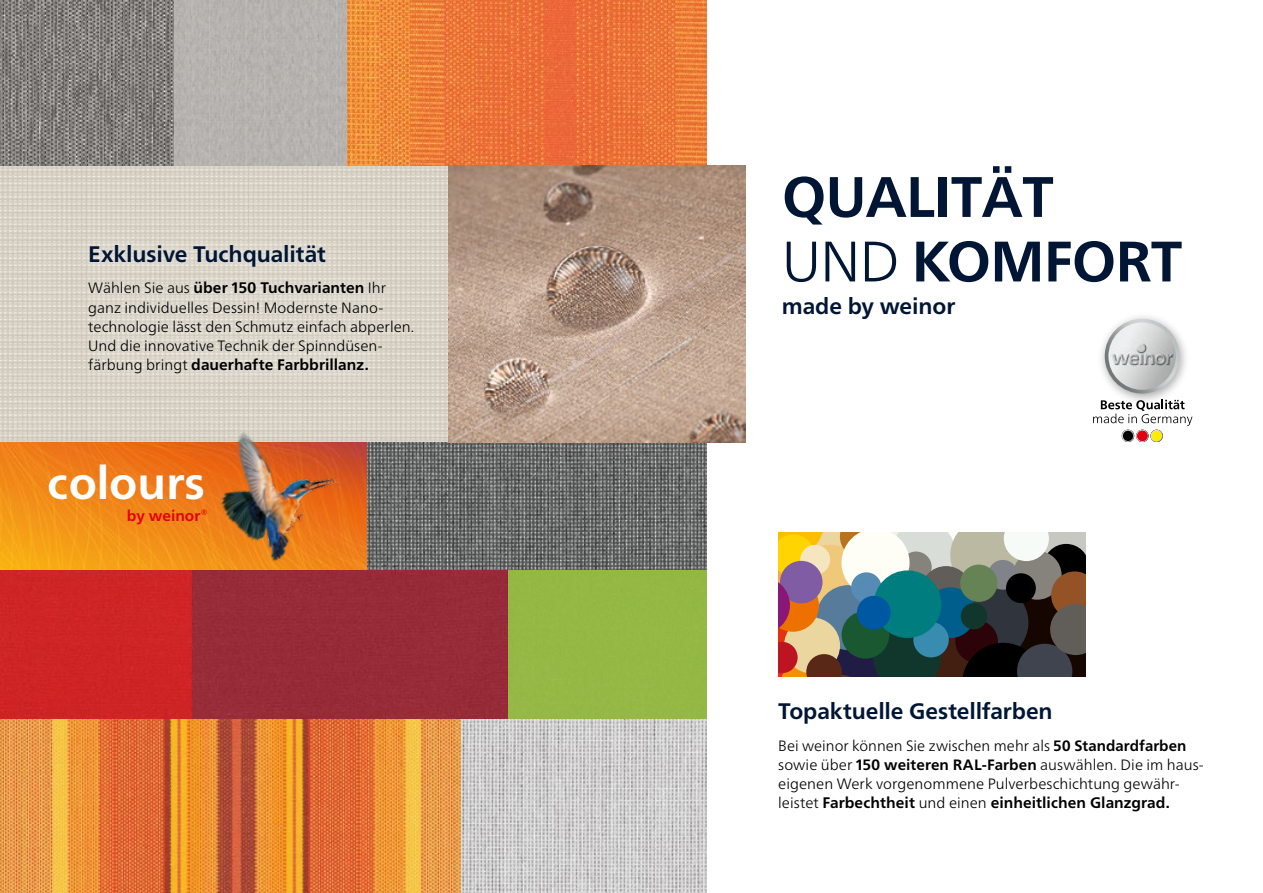
<style>
.page{position:relative;width:1263px;height:893px;background:#fff}
.page>*{position:absolute;margin:0;border:0;box-sizing:border-box;transform-origin:0 0}
.t1{font:700 57px/64.5px "Frutiger Neue LTW1 G";letter-spacing:-.02em;color:#001634}
.t2{font:700 45.6px "Frutiger Neue LTW1 G";color:#fff}
.t3{font:700 22.5px "Frutiger Neue LTW1 G";letter-spacing:-.005em;color:#001634}
.t4{font:700 15.3px "Frutiger Neue LTW1 G";letter-spacing:.005em;color:#000}
.t5{font:700 15.15px "Frutiger Neue LTW1 G";color:#e3000f}
.t6{font:300 15px/19.2px "Frutiger Neue LTW1 G";color:#000}
.s1{font-weight:300;font-size:15px}
.s2{font-weight:300}
.s3{font-weight:700}
</style>
<div class="page">
<svg style="left:1093px;top:409px;width:99px;height:33px"></svg>
<img style="left:1100px;top:316px;width:86px;height:93px">
<img style="left:1105px;top:319px;width:74px;height:75px;border-radius:37px">
<img style="left:1108px;top:322px;width:68px;height:68px;border-radius:34px">
<svg style="left:778px;top:532px;width:307px;height:144px;background:#6c7369"></svg>
<img style="left:461px;top:719px;width:246px;height:174px">
<img style="left:0;top:719px;width:461px;height:174px">
<img style="left:191px;top:570px;width:516px;height:149px">
<div style="left:0;top:570px;width:191px;height:149px;background:#ce2425"></div>
<img style="left:0;top:166px;width:745px;height:276px">
<img style="left:367px;top:442px;width:340px;height:128px">
<img style="left:0;top:442px;width:367px;height:128px">
<img style="left:207px;top:426px;width:141px;height:147px">
<div style="left:74px;top:230px;width:351px;height:158px;background:#fff;opacity:.75"></div>
<img style="left:0;top:0;width:175px;height:166px">
<img style="left:346px;top:0;width:361px;height:166px">
<div style="left:175px;top:0;width:171px;height:166px;background:#b6b3af"></div>
<h3 class="t3" style="left:88px;top:240px;width:239px">Exklusive Tuchqualität</h3>
<p class="t4" style="left:88px;top:279px;width:299px"><span class="s1">Wählen Sie aus</span> über 150 Tuchvarianten <span class="s1">I hr</span></p>
<p class="t6" style="left:88px;top:298px;width:328px">ganz individuelles Dessin! Modernste Nano&shy;technologie lässt den Schmutz einfach abperlen.<br>U nd die innovative Technik der Spinndüsen-</p>
<p class="t4" style="left:88px;top:355px;width:282px"><span class="s1">färbung bringt</span> dauerhafte Farbbrillanz.</p>
<h2 class="t2" style="left:48px;top:456px;width:159px">colours</h2>
<p class="t5" style="left:127px;top:507px;width:83px">by weinor®</p>
<h1 class="t1" style="left:782px;top:164px;width:392px">Qualität<br><span class="s2">und</span> Kom fort</h1>
<h3 class="t3" style="left:782px;top:293px;width:175px">made by weinor</h3>
<h3 class="t3" style="left:778px;top:697px;width:276px">Topaktuelle Gestellfarben</h3>
<p class="t6" style="left:778px;top:736px;width:410px">Bei weinor können Sie zwischen mehr als <span class="s3">50 Standardfarben </span>sowie über <span class="s3">150 weiteren RAL</span></p>
<p class="t6" style="left:778px;top:755px;width:427px;text-indent:204px"><span class="s3">-Farben</span> auswählen. Die im haus&shy;eigenen Werk vorgenommene Pulverbeschichtung gewähr-</p>
<p class="t4" style="left:778px;top:793px;width:393px"><span class="s1">leistet</span> Farbechtheit <span class="s1">und einen</span> einheitlichen Glanzgrad.</p>
</div>
